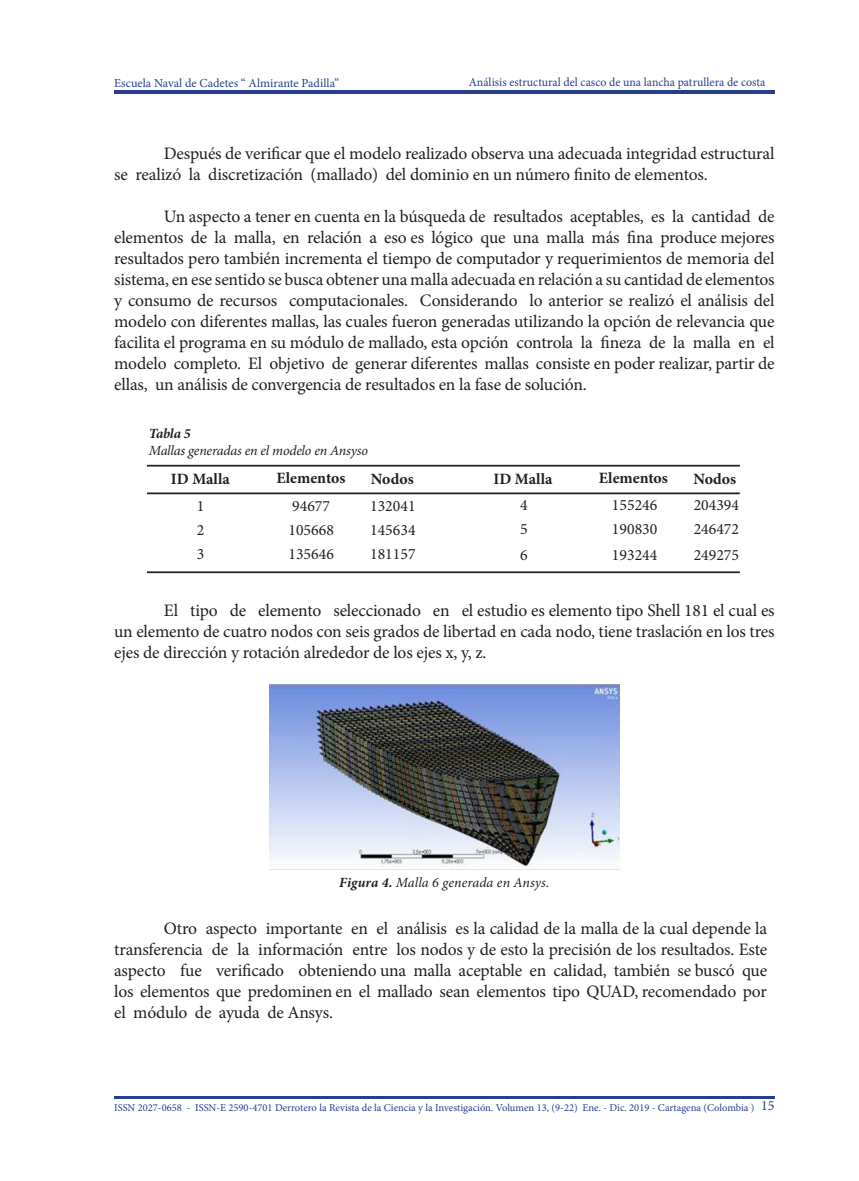
<style>
.page{position:relative;width:859px;height:1181px;background:#fff}
.page>*{position:absolute;margin:0;border:0;box-sizing:border-box;transform-origin:0 0}
.t1{font:17.5px/21px "Minion Pro";letter-spacing:-.01em;color:#231f20;text-align:justify}
.t2{font:15.75px "Minion Pro";color:#231f20}
.t3{font:700 15.75px "Minion Pro";color:#231f20}
.t4{font:italic 14px "Minion Pro";letter-spacing:-.01em;color:#231f20}
.t5{font:italic 700 14px "Minion Pro";letter-spacing:-.02em;color:#231f20}
.t6{font:12.25px "Minion Pro";color:#253f8e}
.t7{font:10.5px "Minion Pro";color:#253f8e}
.s1{font-weight:700}
.s2{font-size:14px}
</style>
<div class="page">
<hr style="left:114px;top:90px;width:660px;height:4px;background:#253f8e">
<hr style="left:114px;top:1096px;width:660px;height:2px;background:#253f8e">
<img style="left:269px;top:685px;width:350px;height:182px">
<hr style="left:147px;top:465px;width:592px;height:1px;background:#231f20">
<hr style="left:147px;top:492px;width:592px;height:2px;background:#231f20">
<hr style="left:147px;top:571px;width:592px;height:2px;background:#231f20">
<p class="t6" style="left:114px;top:74px;width:226px">Escuela Naval de Cadetes “ Almirante Padilla”</p>
<p class="t6" style="left:468px;top:74px;width:298px">Análisis estructural del casco de una lancha patrullera de costa</p>
<p class="t1" style="left:114px;top:143px;width:661px;text-indent:50px">Después de verificar que el modelo realizado observa una adecuada integridad estructural se realizó la discretización (mallado) del dominio en un número finito de elementos.</p>
<p class="t1" style="left:114px;top:206px;width:661px;text-indent:50px">Un aspecto a tener en cuenta en la búsqueda de resultados aceptables, es la cantidad de elementos de la malla, en relación a eso es lógico que una malla más fina produce mejores resultados pero también incrementa el tiempo de computador y requerimientos de memoria del sistema, en ese sentido se busca obtener una malla adecuada en relación a su cantidad de elementos y consumo de recursos computacionales. Considerando lo anterior se realizó el análisis del modelo con diferentes mallas, las cuales fueron generadas utilizando la opción de relevancia que facilita el programa en su módulo de mallado, esta opción controla la fineza de la malla en el modelo completo. El objetivo de generar diferentes mallas consiste en poder realizar, partir de ellas, un análisis de convergencia de resultados en la fase de solución.</p>
<p class="t5" style="left:149px;top:424px;width:43px">Tabla 5</p>
<p class="t4" style="left:149px;top:441px;width:220px">Mallas generadas en el modelo en Ansyso</p>
<p class="t3" style="left:171px;top:467px;width:60px">ID Malla</p>
<p class="t3" style="left:276px;top:467px;width:70px">Elementos</p>
<p class="t3" style="left:371px;top:467px;width:44px">Nodos</p>
<p class="t3" style="left:493px;top:467px;width:60px">ID Malla</p>
<p class="t3" style="left:598px;top:467px;width:70px">Elementos</p>
<p class="t3" style="left:693px;top:467px;width:44px">Nodos</p>
<p class="t2" style="left:197px;top:495px;width:9px">1</p>
<p class="t2" style="left:292px;top:495px;width:39px">94677</p>
<p class="t2" style="left:370px;top:495px;width:47px">132041</p>
<p class="t2" style="left:197px;top:519px;width:9px">2</p>
<p class="t2" style="left:288px;top:519px;width:47px">105668</p>
<p class="t2" style="left:370px;top:519px;width:47px">145634</p>
<p class="t2" style="left:197px;top:543px;width:9px">3</p>
<p class="t2" style="left:288px;top:543px;width:47px">135646</p>
<p class="t2" style="left:370px;top:543px;width:47px">181157</p>
<p class="t2" style="left:520px;top:494px;width:9px">4</p>
<p class="t2" style="left:611px;top:494px;width:47px">155246</p>
<p class="t2" style="left:693px;top:494px;width:47px">204394</p>
<p class="t2" style="left:520px;top:519px;width:9px">5</p>
<p class="t2" style="left:611px;top:519px;width:47px">190830</p>
<p class="t2" style="left:693px;top:519px;width:47px">246472</p>
<p class="t2" style="left:520px;top:544px;width:9px">6</p>
<p class="t2" style="left:611px;top:544px;width:47px">193244</p>
<p class="t2" style="left:693px;top:544px;width:47px">249275</p>
<p class="t1" style="left:114px;top:599px;width:661px;text-indent:50px">El tipo de elemento seleccionado en el estudio es elemento tipo Shell 181 el cual es un elemento de cuatro nodos con seis grados de libertad en cada nodo, tiene traslación en los tres ejes de dirección y rotación alrededor de los ejes x, y, z.</p>
<p class="t4" style="left:339px;top:873px;width:211px"><span class="s1">Figura 4.</span> Malla 6 generada en Ansys.</p>
<p class="t1" style="left:114px;top:918px;width:654px;text-indent:50px">Otro aspecto importante en el análisis es la calidad de la malla de la cual depende la transferencia de la información entre los nodos y de esto la precisión de los resultados. Este aspecto fue verificado obteniendo una malla aceptable en calidad, también se buscó que los elementos que predominen en el mallado sean elementos tipo QUAD, recomendado por el módulo de ayuda de Ansys.</p>
<p class="t7" style="left:114px;top:1100px;width:661px">ISSN 2027-0658 - ISSN-E 2590-4701 Derrotero la Revista de la Ciencia y la Investigación. Volumen 13, (9-22) Ene. - Dic. 2019 - Cartagena (Colombia ) <span class="s2">15</span></p>
</div>
